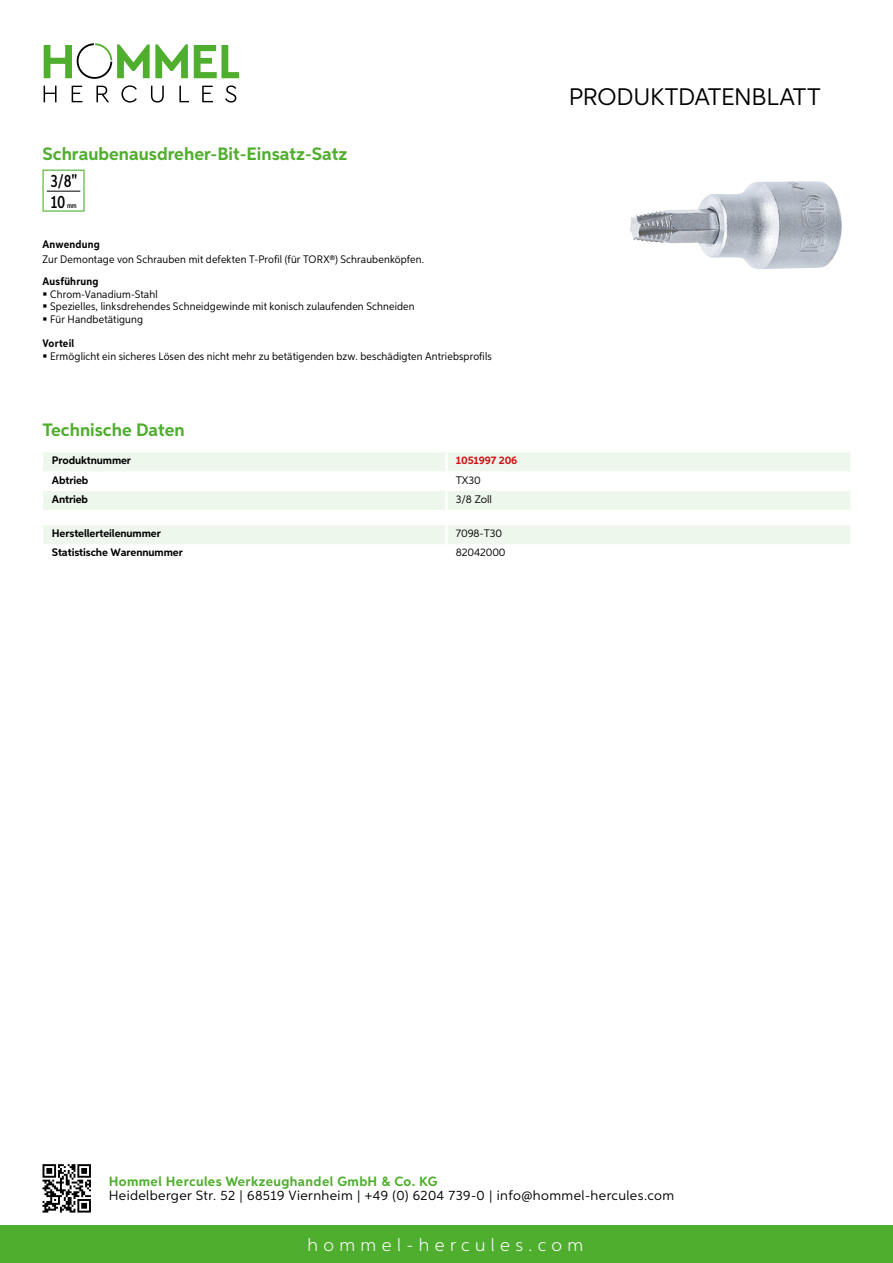
<style>
.page{position:relative;width:893px;height:1263px;background:#fff}
.page>*{position:absolute;margin:0;border:0;box-sizing:border-box;transform-origin:0 0}
.t1{font:24px "Aspira";letter-spacing:-.01em;color:#000}
.t2{font:700 18px "Aspira";color:#50ae2f}
.t3{font:300 18px "Aspira";letter-spacing:.3em;color:#fff}
.t4{font:500 17.85px/20.4px "Aspira XX Nar";color:#000}
.t5{font:13.5px "Aspira";letter-spacing:.03em;color:#000}
.t6{font:700 13.5px "Aspira";letter-spacing:.03em;color:#50ae2f}
.t7{font:10.95px/12.8px "Aspira Nar";letter-spacing:.015em;color:#000}
.t8{font:700 10.95px "Aspira";letter-spacing:-.01em;color:#000}
.t9{font:10.95px "Aspira";letter-spacing:-.01em;color:#000}
.t10{font:700 10.95px "Aspira Nar";letter-spacing:.02em;color:#000}
.t11{font:700 10.95px "Aspira";letter-spacing:-.01em;color:#cd1013}
.t12{font:500 7.35px "Aspira XX Nar";color:#000}
</style>
<div class="page">
<div style="left:0;top:1226px;width:893px;height:37px;background:#50ae2f"></div>
<svg style="left:43px;top:1164px;width:48px;height:48px"></svg>
<svg style="left:194px;top:45px;width:45px;height:33px"></svg>
<svg style="left:44px;top:43px;width:144px;height:36px"></svg>
<svg style="left:44px;top:86px;width:13px;height:16px"></svg>
<svg style="left:72px;top:86px;width:10px;height:16px"></svg>
<svg style="left:96px;top:86px;width:13px;height:16px"></svg>
<svg style="left:121px;top:85px;width:16px;height:18px"></svg>
<svg style="left:151px;top:86px;width:13px;height:17px"></svg>
<svg style="left:179px;top:86px;width:10px;height:16px"></svg>
<svg style="left:202px;top:86px;width:11px;height:16px"></svg>
<svg style="left:225px;top:85px;width:11px;height:18px"></svg>
<svg style="left:43px;top:452px;width:807px;height:58px"></svg>
<hr style="left:445px;top:491px;width:3px;height:19px;background:#fff">
<div style="left:43px;top:525px;width:807px;height:19px;background:#eef7eb"></div>
<svg style="left:43px;top:170px;width:42px;height:42px"></svg>
<hr style="left:47px;top:191px;width:33px;height:1px;background:#000">
<img style="left:629px;top:181px;width:213px;height:88px">
<h2 class="t2" style="left:43px;top:142px;width:306px">Schraubenausdreher-Bit-Einsatz-Satz</h2>
<h3 class="t4" style="left:51px;top:171px;width:28px">3/8"<br>10</h3>
<p class="t12" style="left:67px;top:201px;width:11px">mm</p>
<p class="t10" style="left:43px;top:237px;width:59px">Anwendung</p>
<p class="t7" style="left:43px;top:252px;width:383px">Zur Demontage von Schrauben mit defekten T-Profil (für TORX®) Schraubenköpfen.</p>
<p class="t10" style="left:43px;top:274px;width:58px">Ausführung</p>
<p class="t7" style="left:50px;top:287px;width:366px">Chrom-Vanadium-Stahl<br>Spezielles, linksdrehendes Schneidgewinde mit konisch zulaufenden Schneiden<br>Für Handbetätigung</p>
<p class="t10" style="left:43px;top:337px;width:33px">Vorteil</p>
<p class="t7" style="left:50px;top:350px;width:443px">Ermöglicht ein sicheres Lösen des nicht mehr zu betätigenden bzw. beschädigten Antriebsprofils</p>
<h2 class="t2" style="left:43px;top:418px;width:144px">Technische Daten</h2>
<p class="t8" style="left:52px;top:454px;width:81px">Produktnummer</p>
<p class="t11" style="left:456px;top:454px;width:63px">1051997 206</p>
<p class="t8" style="left:52px;top:473px;width:38px">Abtrieb</p>
<p class="t9" style="left:456px;top:473px;width:26px">TX30</p>
<p class="t8" style="left:52px;top:492px;width:38px">Antrieb</p>
<p class="t9" style="left:456px;top:492px;width:38px">3/8 Zoll</p>
<p class="t8" style="left:52px;top:527px;width:111px">Herstellerteilenummer</p>
<p class="t9" style="left:456px;top:527px;width:48px">7098-T30</p>
<p class="t8" style="left:52px;top:546px;width:132px">Statistische Warennummer</p>
<p class="t9" style="left:456px;top:546px;width:51px">82042000</p>
<h1 class="t1" style="left:569px;top:82px;width:253px">Produktdatenblatt</h1>
<p class="t6" style="left:109px;top:1172px;width:330px">Hommel Hercules Werkzeughandel GmbH &amp; Co. KG</p>
<p class="t5" style="left:109px;top:1187px;width:567px">Heidelberger Str. 52 | 68519 Viernheim | +49 (0) 6204 739-0 | info@hommel-hercules.com</p>
<h2 class="t3" style="left:307px;top:1234px;width:277px">hommel-hercules.com</h2>
</div>
